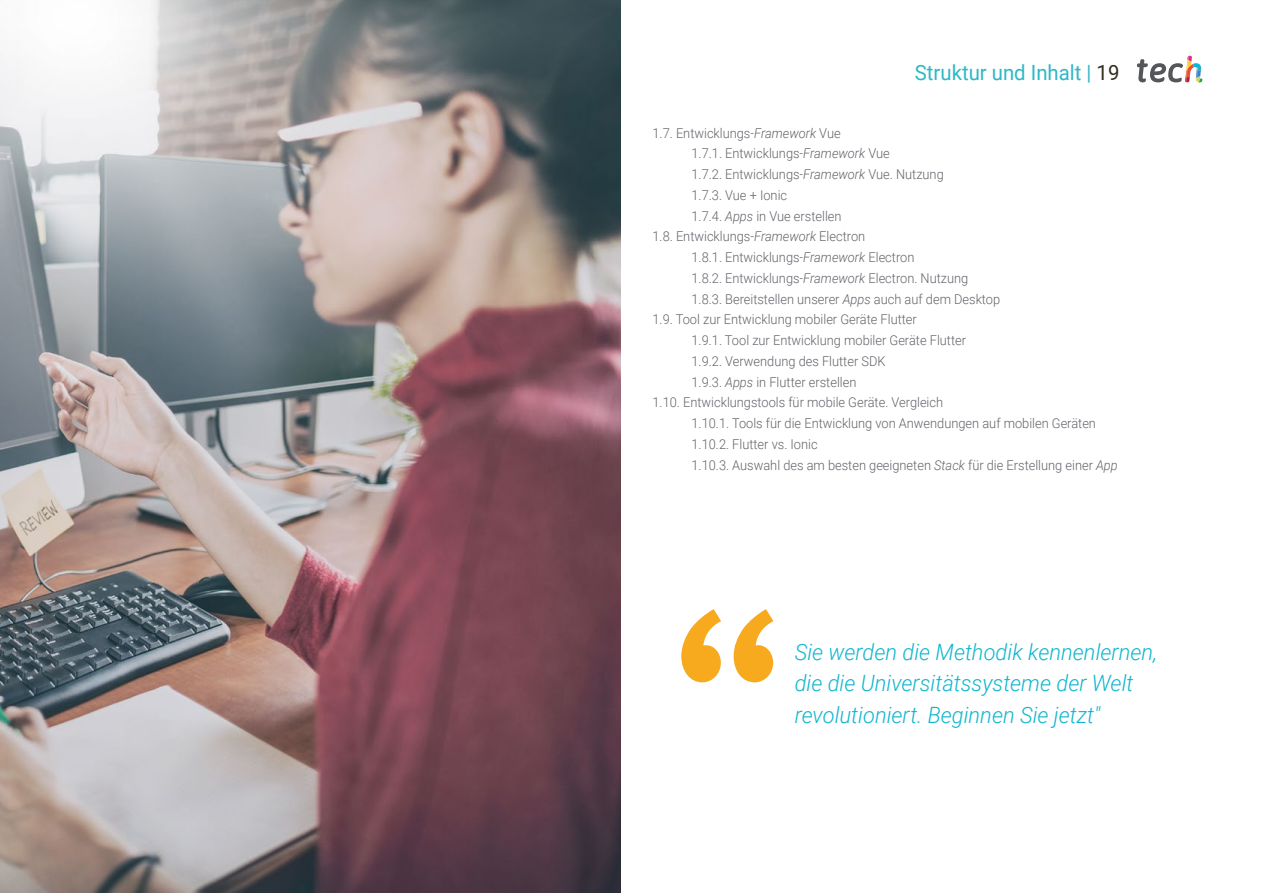
<style>
.page{position:relative;width:1263px;height:893px;background:#fff}
.page>*{position:absolute;margin:0;border:0;box-sizing:border-box;transform-origin:0 0}
.t1{font:italic 300 22.5px/31.5px "Roboto";color:#0fb6cf}
.t2{font:21px "Roboto";color:#2db8c5}
.t3{font:300 13.5px "Roboto";color:#61646a;scale:.95 1}
.s1{color:#312e20}
.s2{font-style:italic}
</style>
<div class="page">
<svg style="left:1137px;top:56px;width:65px;height:27px"></svg>
<svg style="left:681px;top:609px;width:92px;height:73px"></svg>
<img style="left:0;top:0;width:621px;height:893px">
<h2 class="t2" style="left:915px;top:57px;width:206px">Struktur und Inhalt | <span class="s1">19</span></h2>
<p class="t3" style="left:652px;top:123px;width:200px">1.7. Entwicklungs-<span class="s2">Framework</span> Vue</p>
<p class="t3" style="left:691px;top:144px;width:210px">1.7.1. Entwicklungs-<span class="s2">Framework</span> Vue</p>
<p class="t3" style="left:691px;top:165px;width:267px">1.7.2. Entwicklungs-<span class="s2">Framework</span> Vue. Nutzung</p>
<p class="t3" style="left:691px;top:186px;width:102px">1.7.3. Vue + Ionic</p>
<p class="t3" style="left:691px;top:206px;width:159px">1.7.4. <span class="s2">Apps</span> in Vue erstellen</p>
<p class="t3" style="left:652px;top:227px;width:225px">1.8. Entwicklungs-<span class="s2">Framework</span> Electron</p>
<p class="t3" style="left:691px;top:248px;width:236px">1.8.1. Entwicklungs-<span class="s2">Framework</span> Electron</p>
<p class="t3" style="left:691px;top:269px;width:293px">1.8.2. Entwicklungs-<span class="s2">Framework</span> Electron. Nutzung</p>
<p class="t3" style="left:691px;top:289px;width:326px">1.8.3. Bereitstellen unserer <span class="s2">Apps</span> auch auf dem Desktop</p>
<p class="t3" style="left:652px;top:310px;width:280px">1.9. Tool zur Entwicklung mobiler Geräte Flutter</p>
<p class="t3" style="left:691px;top:331px;width:290px">1.9.1. Tool zur Entwicklung mobiler Geräte Flutter</p>
<p class="t3" style="left:691px;top:352px;width:206px">1.9.2. Verwendung des Flutter SDK</p>
<p class="t3" style="left:691px;top:372px;width:175px">1.9.3. <span class="s2">Apps</span> in Flutter erstellen</p>
<p class="t3" style="left:652px;top:393px;width:307px">1.10. Entwicklungstools für mobile Geräte. Vergleich</p>
<p class="t3" style="left:691px;top:414px;width:427px">1.10.1. Tools für die Entwicklung von Anwendungen auf mobilen Geräten</p>
<p class="t3" style="left:691px;top:435px;width:134px">1.10.2. Flutter vs. Ionic</p>
<p class="t3" style="left:691px;top:455px;width:450px">1.10.3. Auswahl des am besten geeigneten <span class="s2">Stack</span> für die Erstellung einer <span class="s2">App</span></p>
<h1 class="t1" style="left:795px;top:635px;width:364px">Sie werden die Methodik kennenlernen, die die Universitätssysteme der Welt revolutioniert. Beginnen Sie jetzt"</h1>
</div>
